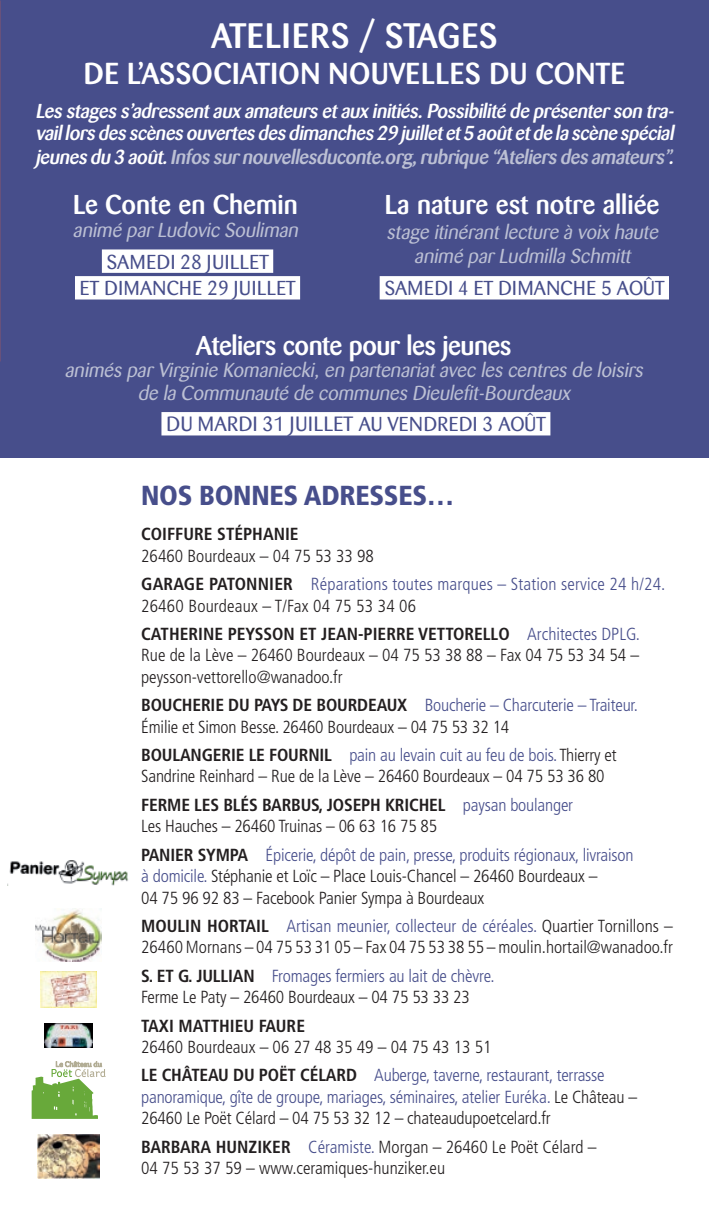
<style>
.page{position:relative;width:709px;height:1205px;background:#fff}
.page>*{position:absolute;margin:0;border:0;box-sizing:border-box;transform-origin:0 0}
.t1{font:500 35px "Barmeno";letter-spacing:.02em;color:#fff}
.t2{font:500 30px "Barmeno";letter-spacing:.02em;color:#fff}
.t3{font:900 condensed 27.5px "Frutiger LT Std";letter-spacing:-.01em;color:#474e8b}
.t4{font:500 27px "Barmeno";color:#fff}
.t5{font:500 27px "Barmeno";letter-spacing:-.02em;color:#fff}
.t6{font:20.5px "Barmeno";letter-spacing:.02em;color:#474e8b}
.t7{font:italic 500 20px/23.2px "Barmeno";color:#fff;text-align:justify}
.t8{font:italic 20px/24.2px "Barmeno";color:#bcc0d4;text-align:center}
.t9{font:20px "Barmeno";letter-spacing:.02em;color:#474e8b}
.t10{font:300 condensed 17.5px/21.2px "Frutiger LT Std";letter-spacing:-.01em;color:#231f20}
.t11{font:300 condensed 17.5px/21.2px "Frutiger LT Std";letter-spacing:-.01em;color:#474e8b}
.t12{font:300 condensed 17.5px/21.2px "Frutiger LT Std";letter-spacing:.01em;color:#474e8b}
.s1{color:#bcc0d4}
.s2{font-size:20px}
.s3{font-weight:700}
.s4{font-weight:700;color:#231f20}
.s5{color:#231f20}
.s6{color:#474e8b}
</style>
<div class="page">
<img style="left:45px;top:1023px;width:48px;height:24px">
<img style="left:7px;top:860px;width:121px;height:25px">
<img style="left:41px;top:971px;width:56px;height:36px">
<img style="left:38px;top:1134px;width:62px;height:45px">
<img style="left:36px;top:908px;width:66px;height:53px">
<div style="left:0;top:0;width:709px;height:457px;background:#474e8b"></div>
<div style="left:102px;top:249px;width:171px;height:24px;background:#fff"></div>
<div style="left:75px;top:276px;width:225px;height:23px;background:#fff"></div>
<div style="left:379px;top:276px;width:290px;height:23px;background:#fff"></div>
<div style="left:161px;top:412px;width:389px;height:23px;background:#fff"></div>
<svg style="left:32px;top:1061px;width:74px;height:58px"></svg>
<hr style="left:708px;top:65px;width:1px;height:107px;background:#fff">
<p class="t1" style="left:211px;top:15px;width:288px">ATELIERS / STAGES</p>
<p class="t2" style="left:84px;top:55px;width:542px">DE L’ASSOCIATION NOUVELLES DU CONTE</p>
<p class="t7" style="left:35px;top:99px;width:644px">Lesstagess’adressentauxamateursetauxinitiés.Possibilité de présenterson tra&shy;vaillorsdesscènesouvertesdesdimanches29 juilletet5 aoûtetde la scène spécial jeunesdu 3 août.<span class="s1">Infossurnouvellesduconte.org,rubrique “Ateliersdesamateurs”</span>.</p>
<p class="t4" style="left:73px;top:189px;width:226px">Le Conte en Chemin</p>
<p class="t8" style="left:73px;top:218px;width:231px">animé parLudovic Souliman</p>
<p class="t9" style="left:107px;top:250px;width:164px">SAMEDI 28 JUILLET</p>
<p class="t9" style="left:80px;top:277px;width:217px">ET DIMANCHE 29 JUILLET</p>
<p class="t4" style="left:385px;top:189px;width:276px">La nature est notre alliée</p>
<p class="t8" style="left:386px;top:220px;width:277px">stage itinérantlecture à voix haute animé parLudmilla Schmitt</p>
<p class="t9" style="left:384px;top:277px;width:282px">SAMEDI 4 ET DIMANCHE 5 AOÛT</p>
<p class="t5" style="left:196px;top:329px;width:317px">Ateliers conte pour les jeunes</p>
<p class="t8" style="left:65px;top:359px;width:583px;line-height:22.5px">animés parVirginie Komaniecki,en partenariatavec les centres de loisirs de la Communauté de communes Dieulefit-Bourdeaux</p>
<p class="t6" style="left:167px;top:412px;width:381px">DU MARDI 31 JUILLET <span class="s2">AU VENDREDI 3 AOÛT</span></p>
<p class="t3" style="left:141px;top:479px;width:315px">NOS BONNES ADRESSES…</p>
<p class="t10" style="left:141px;top:524px;width:234px"><span class="s3">COIFFURE STÉPHANIE<br></span>26460 Bourdeaux – 04 75 53 33 98</p>
<p class="t12" style="left:141px;top:574px;width:526px"><span class="s4">GARAGE PATONNIER</span> Réparations toutes marques – Station service 24 h/24.<br><span class="s5">26460 Bourdeaux – T/Fax 04 75 53 34 06</span></p>
<p class="t10" style="left:141px;top:623px;width:500px;text-align:justify"><span class="s3">CATHERINE PEYSSON ET JEAN-PIERRE VETTORELLO</span> <span class="s6">Architectes DPLG.<br></span>Rue de la Lève – 26460 Bourdeaux – 04 75 53 38 88 – Fax 04 75 53 34 54 – peysson-vettorello@wanadoo.fr</p>
<p class="t10" style="left:141px;top:695px;width:498px"><span class="s3">BOUCHERIE DU PAYS DE BOURDEAUX</span> <span class="s6">Boucherie – Charcuterie – Traiteur.<br></span>Émilie et Simon Besse. 26460 Bourdeaux – 04 75 53 32 14</p>
<p class="t10" style="left:141px;top:744px;width:477px"><span class="s3">BOULANGERIE LE FOURNIL</span> <span class="s6">pain au levain cuit au feu de bois.</span> Thierry et<br>Sandrine Reinhard – Rue de la Lève – 26460 Bourdeaux – 04 75 53 36 80</p>
<p class="t10" style="left:141px;top:794px;width:433px"><span class="s3">FERME LES BLÉS BARBUS, JOSEPH KRICHEL</span> <span class="s6">paysan boulanger<br></span>Les Hauches – 26460 Truinas – 06 63 16 75 85</p>
<p class="t10" style="left:141px;top:844px;width:494px"><span class="s3">PANIER SYMPA</span> <span class="s6">Épicerie, dépôt de pain, presse, produits régionaux, livraison à domicile.</span> Stéphanie et Loïc – Place Louis-Chancel – 26460 Bourdeaux –<br>04 75 96 92 83 – Facebook Panier Sympa à Bourdeaux</p>
<p class="t10" style="left:141px;top:915px;width:533px"><span class="s3">MOULIN HORTAIL</span> <span class="s6">Artisan meunier, collecteur de céréales.</span> Quartier Tornillons –<br>26460 Mornans – 04 75 53 31 05 – Fax 04 75 53 38 55 – moulin.hortail@wanadoo.fr</p>
<p class="t10" style="left:141px;top:965px;width:355px"><span class="s3">S. ET G. JULLIAN</span> <span class="s6">Fromages fermiers au lait de chèvre.<br></span>Ferme Le Paty – 26460 Bourdeaux – 04 75 53 33 23</p>
<p class="t10" style="left:141px;top:1015px;width:352px"><span class="s3">TAXI MATTHIEU FAURE<br></span>26460 Bourdeaux – 06 27 48 35 49 – 04 75 43 13 51</p>
<p class="t11" style="left:141px;top:1065px;width:497px"><span class="s4">LE CHÂTEAU DU POËT CÉLARD</span> Auberge, taverne, restaurant, terrasse panoramique, gîte de groupe, mariages, séminaires, atelier Euréka. <span class="s5">Le Château –<br>26460 Le Poët Célard – 04 75 53 32 12 – chateaudupoetcelard.fr</span></p>
<p class="t10" style="left:141px;top:1136px;width:457px"><span class="s3">BARBARA HUNZIKER</span> <span class="s6">Céramiste.</span> Morgan – 26460 Le Poët Célard –<br>04 75 53 37 59 – www.ceramiques-hunziker.eu</p>
</div>
